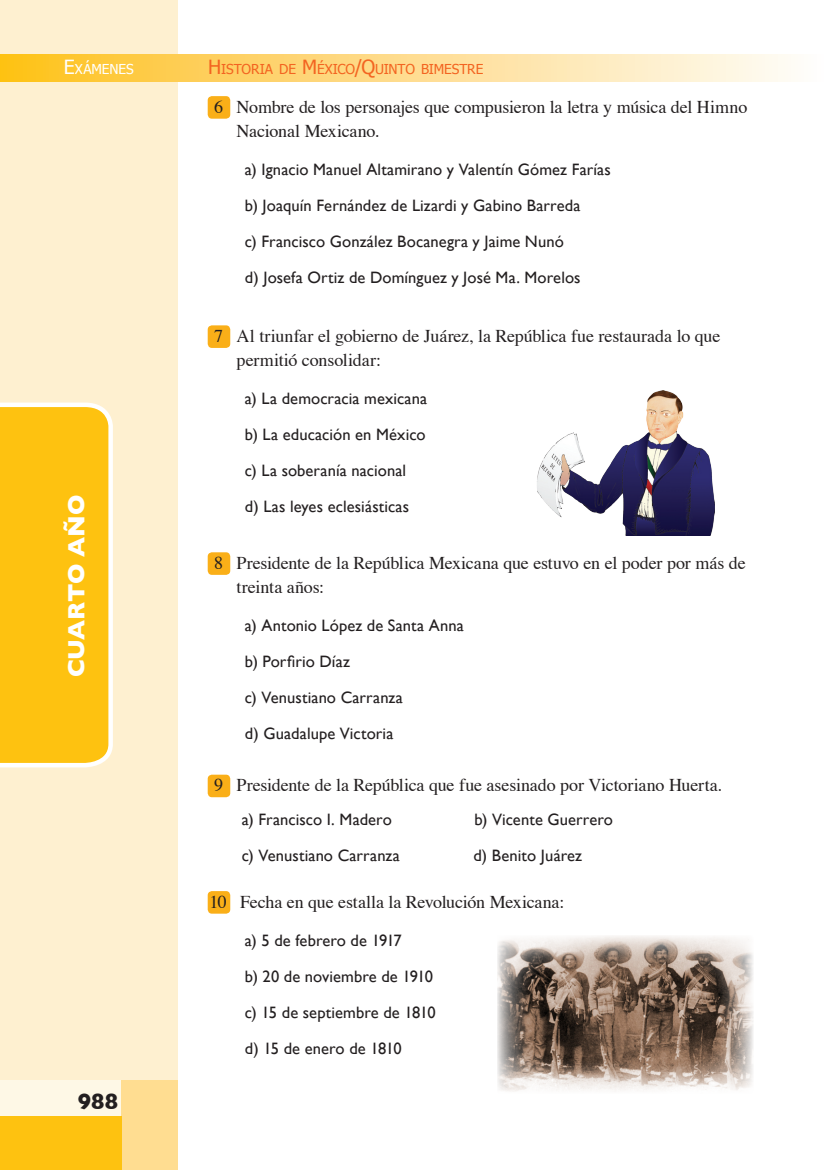
<style>
.page{position:relative;width:830px;height:1170px;background:#fff}
.page>*{position:absolute;margin:0;border:0;box-sizing:border-box;transform-origin:0 0}
.t1{font:700 24px "Gill Sans";letter-spacing:-.005em;color:#fff}
.t2{font:700 22.5px "Gill Sans";color:#231f20}
.t3{font:18px/24px "Times";letter-spacing:-.01em;color:#231f20}
.t4{font:16.5px/36px "Gill Sans";letter-spacing:.005em;color:#231f20}
.t5{font:13.65px "Tahoma";letter-spacing:-.005em;color:#f36421}
.t6{font:13.65px "Tahoma";letter-spacing:-.005em;color:#fff}
.s1{font-size:19.5px}
</style>
<div class="page">
<div style="left:0;top:0;width:178px;height:1080px;background:#fef0d0"></div>
<div style="left:0;top:54px;width:829px;height:27px;background:linear-gradient(to right,#fec01f,#fefdff)"></div>
<div style="left:0;top:1080px;width:121px;height:36px;background:#fef8e6"></div>
<div style="left:121px;top:1080px;width:57px;height:89px;background:#ffdd91"></div>
<div style="left:0;top:1116px;width:121px;height:53px;background:#fec210"></div>
<svg style="left:0;top:402px;width:113px;height:366px;background:#fec620"></svg>
<div style="left:207px;top:96px;width:23px;height:23px;background:#faaf18;border-radius:4px"></div>
<div style="left:207px;top:325px;width:23px;height:23px;background:#faaf18;border-radius:4px"></div>
<div style="left:207px;top:552px;width:23px;height:23px;background:#faaf18;border-radius:4px"></div>
<div style="left:207px;top:774px;width:23px;height:23px;background:#faaf18;border-radius:4px"></div>
<div style="left:207px;top:891px;width:23px;height:22px;background:#faaf18;border-radius:4px"></div>
<img style="left:537px;top:390px;width:176px;height:145px">
<img style="left:497px;top:936px;width:256px;height:156px">
<p class="t6" style="left:64px;top:60px;width:71px"><span class="s1">E</span>XÁMENES</p>
<h1 class="t1" style="left:62px;top:677px;width:184px;rotate:-90deg">cuarto año</h1>
<h2 class="t2" style="left:78px;top:1088px;width:42px">988</h2>
<p class="t5" style="left:208px;top:60px;width:276px"><span class="s1">H</span>ISTORIA DE <span class="s1">M</span>ÉXICO<span class="s1">/Q</span>UINTO BIMESTRE</p>
<p class="t3" style="left:236px;top:96px;width:512px;text-indent:-22px">6 Nombre de los personajes que compusieron la letra y música del Himno<br>Nacional Mexicano.</p>
<p class="t4" style="left:245px;top:151px;width:367px">a) Ignacio Manuel Altamirano y Valentín Gómez Farías b) Joaquín Fernández de Lizardi y Gabino Barreda<br>c) Francisco González Bocanegra y Jaime Nunó<br>d) Josefa Ortiz de Domínguez y José Ma. Morelos</p>
<p class="t3" style="left:236px;top:325px;width:485px;text-indent:-22px">7 Al triunfar el gobierno de Juárez, la República fue restaurada lo que permitió consolidar:</p>
<p class="t4" style="left:245px;top:380px;width:184px">a) La democracia mexicana b) La educación en México c) La soberanía nacional<br>d) Las leyes eclesiásticas</p>
<p class="t3" style="left:236px;top:551px;width:510px;text-indent:-22px">8 Presidente de la República Mexicana que estuvo en el poder por más de treinta años:</p>
<p class="t4" style="left:245px;top:607px;width:220px">a) Antonio López de Santa Anna b) Porfirio Díaz<br>c) Venustiano Carranza<br>d) Guadalupe Victoria</p>
<p class="t3" style="left:214px;top:774px;width:509px">9 Presidente de la República que fue asesinado por Victoriano Huerta.</p>
<p class="t4" style="left:242px;top:800px;width:151px">a) Francisco I. Madero</p>
<p class="t4" style="left:474px;top:800px;width:140px">b) Vicente Guerrero</p>
<p class="t4" style="left:242px;top:836px;width:159px">c) Venustiano Carranza</p>
<p class="t4" style="left:473px;top:836px;width:110px">d) Benito Juárez</p>
<p class="t3" style="left:209px;top:890px;width:356px">10 Fecha en que estalla la Revolución Mexicana:</p>
<p class="t4" style="left:245px;top:922px;width:192px">a) 5 de febrero de 1917<br>b) 20 de noviembre de 1910 c) 15 de septiembre de 1810 d) 15 de enero de 1810</p>
</div>
